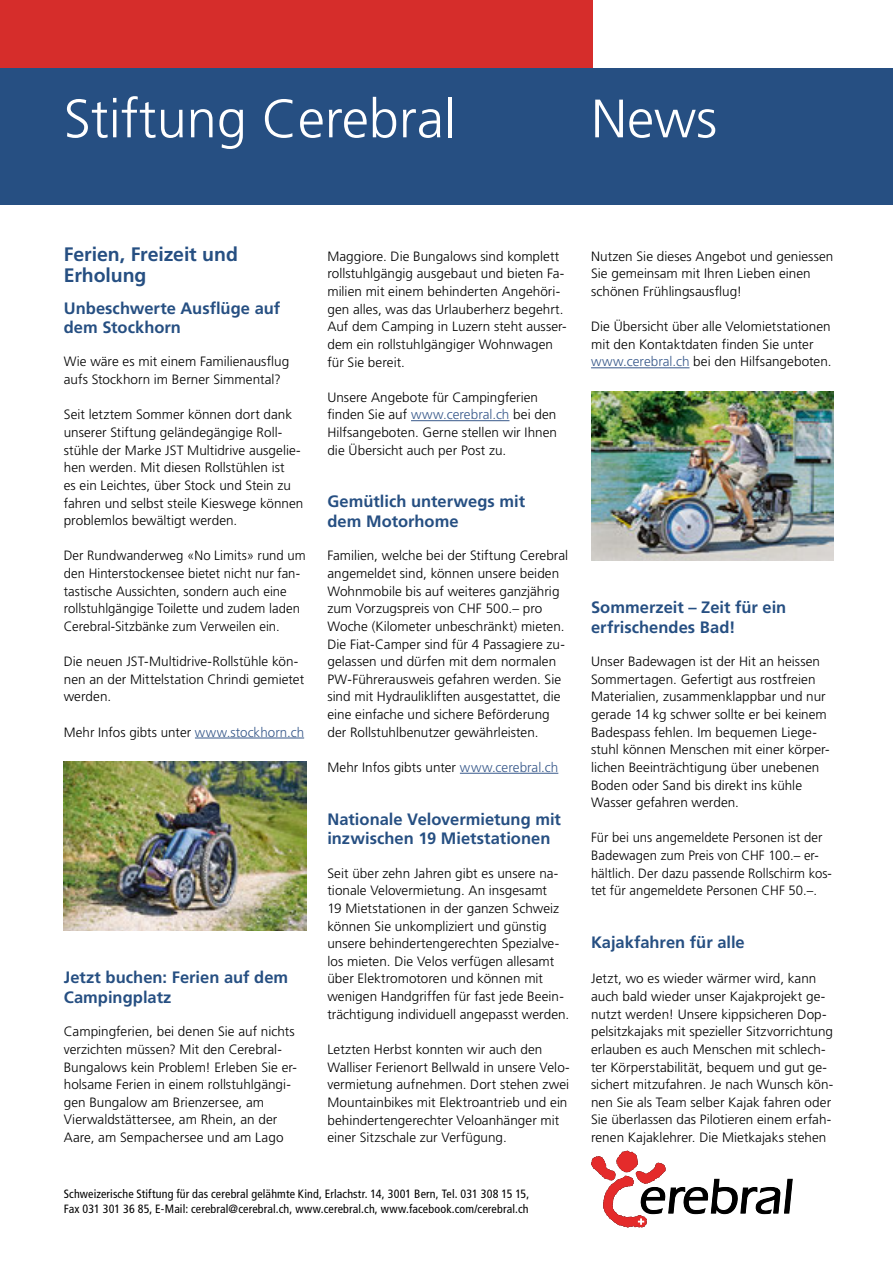
<style>
.page{position:relative;width:893px;height:1263px;background:#fff}
.page>*{position:absolute;margin:0;border:0;box-sizing:border-box;transform-origin:0 0}
.t1{font:300 54px "Frutiger LT Std";color:#fff}
.t2{font:700 19.5px/21px "Frutiger LT Std";letter-spacing:-.005em;color:#264f82}
.t3{font:700 16.5px/19.5px "Frutiger LT Std";color:#264f82}
.t4{font:300 13.5px/17.7px "Frutiger LT Std";letter-spacing:.005em;color:#000}
.t5{font:condensed 12px/14.4px "Frutiger LT Std";letter-spacing:.01em;color:#000}
.s1{color:#38598b}
</style>
<div class="page">
<hr style="left:892px;top:21px;width:1px;height:47px;background:#264f82">
<div style="left:0;top:0;width:592px;height:68px;background:#d62d2b"></div>
<div style="left:0;top:68px;width:893px;height:136px;background:#264f82"></div>
<svg style="left:591px;top:1151px;width:201px;height:76px"></svg>
<hr style="left:195px;top:738px;width:109px;height:1px;background:#38598b">
<hr style="left:411px;top:420px;width:98px;height:1px;background:#38598b">
<hr style="left:460px;top:773px;width:98px;height:1px;background:#38598b">
<hr style="left:591px;top:367px;width:98px;height:1px;background:#38598b">
<img style="left:64px;top:762px;width:242px;height:168px">
<img style="left:591px;top:392px;width:242px;height:168px">
<h1 class="t1" style="left:64px;top:88px;width:394px">Stiftung Cerebral</h1>
<h1 class="t1" style="left:591px;top:88px;width:128px">News</h1>
<h2 class="t2" style="left:64px;top:243px;width:176px">Ferien, Freizeit und<br>Erholung</h2>
<p class="t3" style="left:64px;top:298px;width:218px">Unbeschwerte Ausflüge auf dem Stockhorn</p>
<p class="t4" style="left:64px;top:353px;width:227px">Wie wäre es mit einem Familienausflug aufs Stockhorn im Berner Simmental?</p>
<p class="t4" style="left:64px;top:406px;width:241px">Seit letztem Sommer können dort dank unserer Stiftung geländegängige Roll&shy;stühle der Marke JST Multidrive ausgelie&shy;hen werden. Mit diesen Rollstühlen ist<br>es ein Leichtes, über Stock und Stein zu fahren und selbst steile Kieswege können problemlos bewältigt werden.</p>
<p class="t4" style="left:64px;top:547px;width:243px">Der Rundwanderweg «No Limits» rund um den Hinterstockensee bietet nicht nur fan&shy;tastische Aussichten, sondern auch eine rollstuhlgängige Toilette und zudem laden Cerebral-Sitzbänke zum Verweilen ein.</p>
<p class="t4" style="left:64px;top:653px;width:242px">Die neuen JST-Multidrive-Rollstühle kön&shy;nen an der Mittelstation Chrindi gemietet werden.</p>
<p class="t4" style="left:64px;top:723px;width:242px">Mehr Infos gibts unter <span class="s1">www.stockhorn.ch</span></p>
<p class="t3" style="left:64px;top:968px;width:226px">Jetzt buchen: Ferien auf dem<br>Campingplatz</p>
<p class="t4" style="left:64px;top:1023px;width:235px">Campingferien, bei denen Sie auf nichts verzichten müssen? Mit den Cerebral-Bungalows kein Problem! Erleben Sie er&shy;holsame Ferien in einem rollstuhlgängi&shy;gen Bungalow am Brienzersee, am Vierwaldstättersee, am Rhein, an der Aare, am Sempachersee und am Lago</p>
<p class="t4" style="left:327px;top:247px;width:241px">Maggiore. Die Bungalows sind komplett rollstuhlgängig ausgebaut und bieten Fa&shy;milien mit einem behinderten Angehöri&shy;gen alles, was das Urlauberherz begehrt.<br>Auf dem Camping in Luzern steht ausser&shy;dem ein rollstuhlgängiger Wohnwagen für Sie bereit.</p>
<p class="t4" style="left:327px;top:388px;width:231px">Unsere Angebote für Campingferien finden Sie auf <span class="s1">www.cerebral.ch</span> bei den Hilfsangeboten. Gerne stellen wir Ihnen die Übersicht auch per Post zu.</p>
<p class="t3" style="left:327px;top:492px;width:199px">Gemütlich unterwegs mit dem Motorhome</p>
<p class="t4" style="left:327px;top:547px;width:242px">Familien, welche bei der Stiftung Cerebral angemeldet sind, können unsere beiden Wohnmobile bis auf weiteres ganzjährig zum Vorzugspreis von CHF 500.– pro Woche (Kilometer unbeschränkt) mieten.<br>Die Fiat-Camper sind für 4 Passagiere zu&shy;gelassen und dürfen mit dem normalen PW-Führerausweis gefahren werden. Sie sind mit Hydraulikliften ausgestattet, die eine einfache und sichere Beförderung der Rollstuhlbenutzer gewährleisten.</p>
<p class="t4" style="left:327px;top:759px;width:232px">Mehr Infos gibts unter <span class="s1">www.cerebral.ch</span></p>
<p class="t3" style="left:327px;top:809px;width:235px">Nationale Velovermietung mit inzwischen 19 Mietstationen</p>
<p class="t4" style="left:327px;top:864px;width:243px">Seit über zehn Jahren gibt es unsere na&shy;tionale Velovermietung. An insgesamt<br>19 Mietstationen in der ganzen Schweiz können Sie unkompliziert und günstig unsere behindertengerechten Spezialve&shy;los mieten. Die Velos verfügen allesamt über Elektromotoren und können mit wenigen Handgriffen für fast jede Beein&shy;trächtigung individuell angepasst werden.</p>
<p class="t4" style="left:327px;top:1041px;width:244px">Letzten Herbst konnten wir auch den Walliser Ferienort Bellwald in unsere Velo&shy;vermietung aufnehmen. Dort stehen zwei Mountainbikes mit Elektroantrieb und ein behindertengerechter Veloanhänger mit einer Sitzschale zur Verfügung.</p>
<p class="t5" style="left:64px;top:1187px;width:467px">Schweizerische Stiftung für das cerebral gelähmte Kind, Erlachstr. 14, 3001 Bern, Tel. 031 308 15 15,<br>Fax 031 301 36 85, E-Mail: cerebral@cerebral.ch, www.cerebral.ch, www.facebook.com/cerebral.ch</p>
<p class="t4" style="left:591px;top:247px;width:244px">Nutzen Sie dieses Angebot und geniessen<br>Sie gemeinsam mit Ihren Lieben einen schönen Frühlingsausflug!</p>
<p class="t4" style="left:591px;top:318px;width:242px">Die Übersicht über alle Velomietstationen mit den Kontaktdaten finden Sie unter <span class="s1">www.cerebral.ch</span> bei den Hilfsangeboten.</p>
<p class="t3" style="left:591px;top:598px;width:197px">Sommerzeit – Zeit für ein erfrischendes Bad!</p>
<p class="t4" style="left:591px;top:653px;width:240px">Unser Badewagen ist der Hit an heissen Sommertagen. Gefertigt aus rostfreien Materialien, zusammenklappbar und nur gerade 14 kg schwer sollte er bei keinem Badespass fehlen. Im bequemen Liege&shy;stuhl können Menschen mit einer körper&shy;lichen Beeinträchtigung über unebenen Boden oder Sand bis direkt ins kühle Wasser gefahren werden.</p>
<p class="t4" style="left:591px;top:829px;width:242px">Für bei uns angemeldete Personen ist der Badewagen zum Preis von CHF 100.– er&shy;hältlich. Der dazu passende Rollschirm kos&shy;tet für angemeldete Personen CHF 50.–.</p>
<p class="t3" style="left:591px;top:933px;width:155px">Kajakfahren für alle</p>
<p class="t4" style="left:591px;top:970px;width:244px">Jetzt, wo es wieder wärmer wird, kann auch bald wieder unser Kajakprojekt ge&shy;nutzt werden! Unsere kippsicheren Dop&shy;pelsitzkajaks mit spezieller Sitzvorrichtung erlauben es auch Menschen mit schlech&shy;ter Körperstabilität, bequem und gut ge&shy;sichert mitzufahren. Je nach Wunsch kön&shy;nen Sie als Team selber Kajak fahren oder Sie überlassen das Pilotieren einem erfah&shy;renen Kajaklehrer. Die Mietkajaks stehen</p>
</div>
